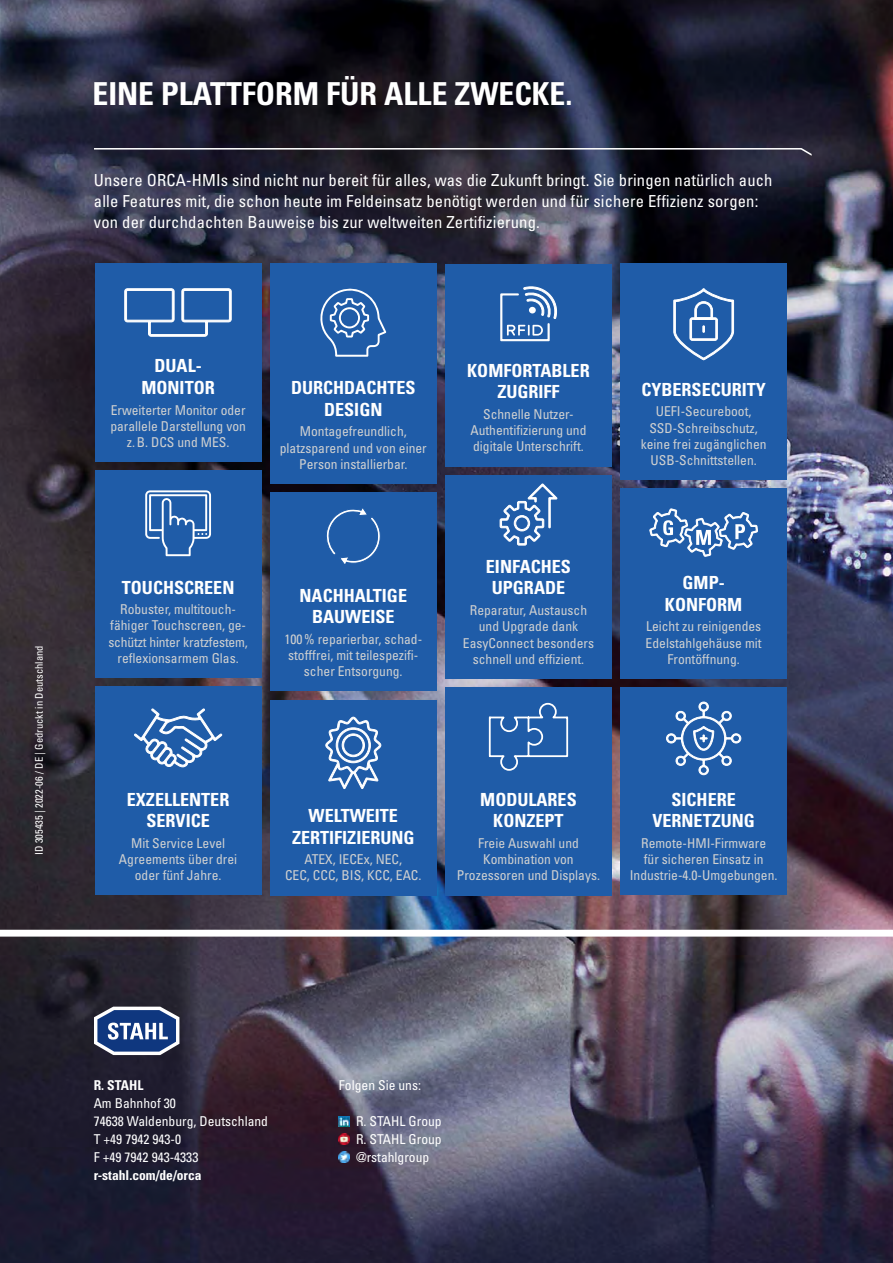
<style>
.page{position:relative;width:893px;height:1263px;background:#fff}
.page>*{position:absolute;margin:0;border:0;box-sizing:border-box;transform-origin:0 0}
.t1{font:700 condensed 31.65px "Univers";color:#fff}
.t2{font:700 condensed 18.15px/21.8px "Univers";color:#fff;text-align:center}
.t3{font:condensed 16.65px/21.1px "Univers";letter-spacing:.01em;color:#fff}
.t4{font:condensed 13.5px/16.4px "Univers";color:#cfd0d0;text-align:center}
.t5{font:condensed 13.5px/18.1px "Univers";color:#fff;text-align:justify}
.t6{font:700 condensed 13.5px "Univers";color:#fff}
.t7{font:condensed 10.5px "Univers";color:#fff}
</style>
<div class="page">
<img style="left:0;top:0;width:893px;height:1263px">
<svg style="left:94px;top:1007px;width:85px;height:48px"></svg>
<svg style="left:339px;top:1116px;width:10px;height:11px"></svg>
<svg style="left:339px;top:1152px;width:10px;height:10px"></svg>
<svg style="left:339px;top:1134px;width:10px;height:10px"></svg>
<svg style="left:94px;top:148px;width:718px;height:8px;background:#494954"></svg>
<div style="left:445px;top:264px;width:167px;height:202px;background:#1f5ca8"></div>
<svg style="left:500px;top:286px;width:57px;height:56px"></svg>
<div style="left:445px;top:687px;width:167px;height:208px;background:#1f5ca8"></div>
<svg style="left:488px;top:702px;width:81px;height:69px"></svg>
<div style="left:445px;top:475px;width:167px;height:204px;background:#1f5ca8"></div>
<svg style="left:500px;top:483px;width:57px;height:62px"></svg>
<div style="left:270px;top:492px;width:167px;height:199px;background:#1f5ca8"></div>
<svg style="left:326px;top:508px;width:55px;height:56px"></svg>
<div style="left:270px;top:700px;width:167px;height:195px;background:#1f5ca8"></div>
<svg style="left:325px;top:717px;width:56px;height:72px"></svg>
<div style="left:270px;top:264px;width:167px;height:220px;background:#1f5ca8"></div>
<svg style="left:320px;top:288px;width:66px;height:69px"></svg>
<div style="left:95px;top:686px;width:166px;height:209px;background:#1f5ca8"></div>
<svg style="left:134px;top:709px;width:88px;height:58px"></svg>
<div style="left:95px;top:264px;width:166px;height:198px;background:#1f5ca8"></div>
<svg style="left:125px;top:289px;width:106px;height:47px"></svg>
<div style="left:95px;top:471px;width:166px;height:207px;background:#1f5ca8"></div>
<svg style="left:145px;top:490px;width:66px;height:66px"></svg>
<div style="left:620px;top:264px;width:167px;height:216px;background:#1f5ca8"></div>
<svg style="left:673px;top:288px;width:61px;height:72px"></svg>
<div style="left:620px;top:687px;width:167px;height:208px;background:#1f5ca8"></div>
<svg style="left:666px;top:701px;width:75px;height:74px"></svg>
<div style="left:620px;top:489px;width:167px;height:190px;background:#1f5ca8"></div>
<svg style="left:649px;top:508px;width:109px;height:49px"></svg>
<img style="left:0;top:930px;width:893px;height:35px">
<h1 class="t1" style="left:93px;top:75px;width:481px">EINE PLATTFORM FÜR ALLE ZWECKE.</h1>
<p class="t3" style="left:94px;top:169px;width:680px">Unsere ORCA-HMIs sind nicht nur bereit für alles, was die Zukunft bringt. Sie bringen natürlich auch alle Features mit, die schon heute im Feldeinsatz benötigt werden und für sichere Effizienz sorgen: von der durchdachten Bauweise bis zur weltweiten Zertifizierung.</p>
<p class="t7" style="left:32px;top:855px;width:211px;rotate:-90deg">ID 305435 | 2022-06 / DE | Gedruckt in Deutschland</p>
<h2 class="t2" style="left:141px;top:355px;width:75px">DUAL-<br>MONITOR</h2>
<p class="t4" style="left:110px;top:401px;width:137px">Erweiterter Monitor oder parallele Darstellung von z.B. DCS und MES.</p>
<h2 class="t2" style="left:291px;top:377px;width:126px">DURCHDACHTES<br>DESIGN</h2>
<p class="t4" style="left:280px;top:423px;width:148px">Montagefreundlich, platzsparend und von einer<br>Person installierbar.</p>
<h2 class="t2" style="left:122px;top:576px;width:114px">TOUCHSCREEN</h2>
<p class="t4" style="left:108px;top:601px;width:141px">Robuster, multitouch&shy;fähiger Touchscreen, ge&shy;schützt hinter kratzfestem, reflexionsarmem Glas.</p>
<h2 class="t2" style="left:300px;top:584px;width:109px">NACHHALTIGE<br>BAUWEISE</h2>
<p class="t4" style="left:284px;top:631px;width:139px">100% reparierbar, schad&shy;stofffrei, mit teilespezifi&shy;scher Entsorgung.</p>
<h2 class="t2" style="left:467px;top:359px;width:124px">KOMFORTABLER<br>ZUGRIFF</h2>
<p class="t4" style="left:470px;top:406px;width:118px">Schnelle Nutzer-<br>Authentifizierung und digitale Unterschrift.</p>
<h2 class="t2" style="left:486px;top:555px;width:87px">EINFACHES<br>UPGRADE</h2>
<p class="t4" style="left:463px;top:602px;width:133px">Reparatur, Austausch und Upgrade dank<br>EasyConnect besonders schnell und effizient.</p>
<h2 class="t2" style="left:641px;top:378px;width:126px">CYBERSECURITY</h2>
<p class="t4" style="left:641px;top:403px;width:127px">UEFI-Secureboot,<br>SSD-Schreibschutz, keine frei zugänglichen<br>USB-Schnittstellen.</p>
<h2 class="t2" style="left:665px;top:572px;width:79px">GMP-<br>KONFORM</h2>
<p class="t4" style="left:646px;top:618px;width:118px">Leicht zu reinigendes<br>Edelstahlgehäuse mit<br>Frontöffnung.</p>
<h2 class="t2" style="left:127px;top:788px;width:104px">EXZELLENTER<br>SERVICE</h2>
<p class="t4" style="left:119px;top:835px;width:120px">Mit Service Level<br>Agreements über drei oder fünf Jahre.</p>
<h2 class="t2" style="left:292px;top:804px;width:124px">WELTWEITE<br>ZERTIFIZIERUNG</h2>
<p class="t4" style="left:285px;top:851px;width:138px">ATEX, IECEx, NEC,<br>CEC, CCC, BIS, KCC, EAC.</p>
<h2 class="t2" style="left:480px;top:788px;width:98px">MODULARES<br>KONZEPT</h2>
<p class="t4" style="left:457px;top:835px;width:145px">Freie Auswahl und<br>Kombination von<br>Prozessoren und Displays.</p>
<h2 class="t2" style="left:652px;top:788px;width:104px">SICHERE<br>VERNETZUNG</h2>
<p class="t4" style="left:630px;top:835px;width:149px">Remote-HMI-Firmware<br>für sicheren Einsatz in<br>Industrie-4.0-Umgebungen.</p>
<p class="t6" style="left:94px;top:1077px;width:51px">R. STAHL</p>
<p class="t5" style="left:94px;top:1094px;width:176px;text-align:left">Am Bahnhof 30<br>74638 Waldenburg, Deutschland<br>T +49 7942 943-0<br>F +49 7942 943-4333</p>
<p class="t6" style="left:94px;top:1167px;width:110px">r-stahl.com/de/orca</p>
<p class="t5" style="left:339px;top:1076px;width:84px">Folgen Sie uns:</p>
<p class="t5" style="left:356px;top:1112px;width:87px">R. STAHL Group R. STAHL Group @rstahlgroup</p>
</div>
